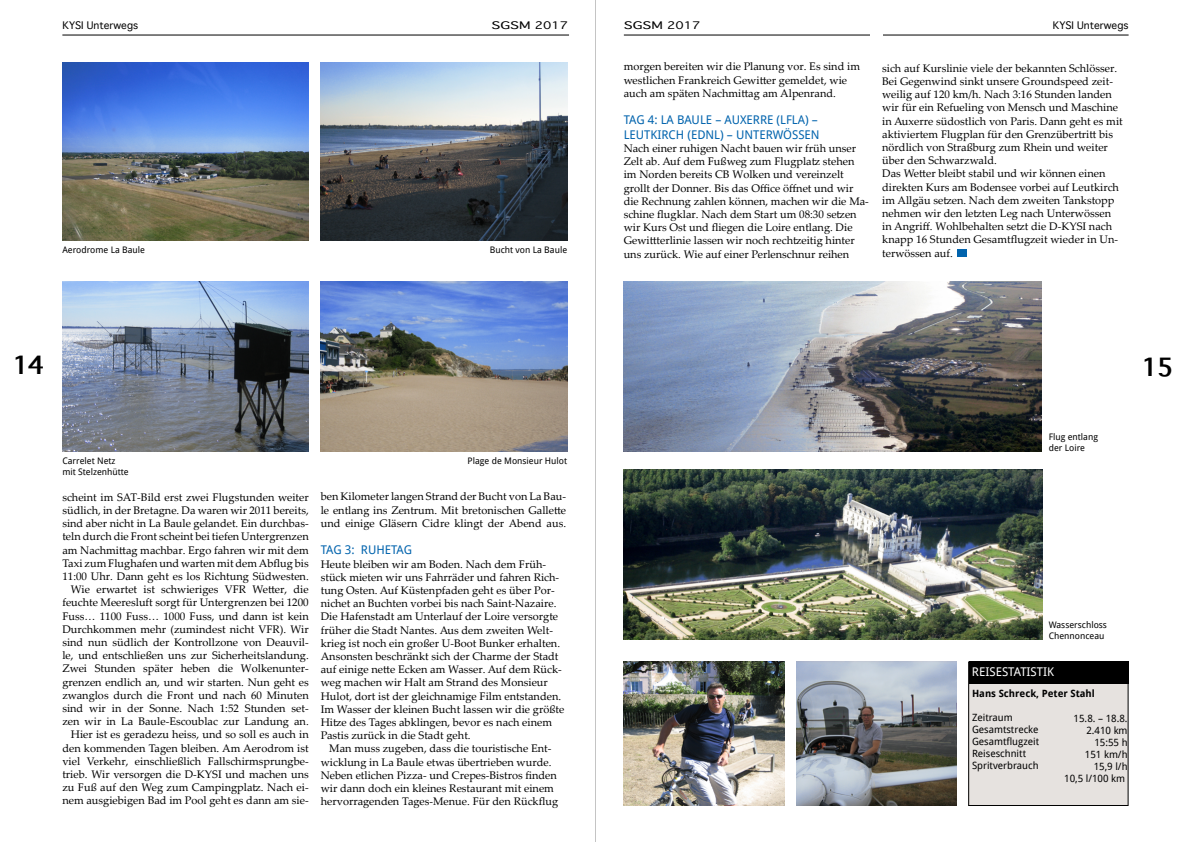
<style>
.page{position:relative;width:1191px;height:842px;background:#fff}
.page>*{position:absolute;margin:0;border:0;box-sizing:border-box;transform-origin:0 0}
.t1{font:700 24px "Thonburi";color:#000}
.t2{font:12px/14.4px "Droid Sans";color:#0063ad}
.t3{font:12px "Droid Sans";color:#fff}
.t4{font:11px/13.2px "Palatino Linotype";color:#000}
.t5{font:10px/12px "Droid Sans";color:#000}
.t6{font:300 10px "Thonburi";color:#000}
.t7{font:700 10px "Droid Sans";color:#000}
.t8{font:300 10px "Thonburi";color:#000;scale:1.46 1}
.t9{font:9px/10.8px "Droid Sans";color:#000}
</style>
<div class="page">
<hr style="left:595px;top:0;width:1px;height:842px;background:#c4c4c4">
<hr style="left:62px;top:35px;width:507px;height:1px;background:#000">
<hr style="left:624px;top:35px;width:504px;height:1px;background:#000">
<div style="left:968px;top:662px;width:160px;height:143px;background:#e6e2df"></div>
<div style="left:968px;top:661px;width:160px;height:145px;border:1px solid #000"></div>
<div style="left:968px;top:661px;width:160px;height:23px;background:#000"></div>
<div style="left:957px;top:249px;width:10px;height:8px;background:#0063ad"></div>
<hr style="left:870px;top:33px;width:12px;height:4px;background:#fff">
<img style="left:796px;top:661px;width:160px;height:145px">
<img style="left:623px;top:661px;width:161px;height:145px">
<img style="left:321px;top:282px;width:246px;height:170px">
<img style="left:623px;top:282px;width:418px;height:170px">
<img style="left:624px;top:470px;width:418px;height:170px">
<img style="left:62px;top:62px;width:247px;height:179px">
<img style="left:321px;top:62px;width:246px;height:179px">
<img style="left:62px;top:282px;width:247px;height:170px">
<p class="t6" style="left:62px;top:20px;width:77px">KYSI Unterwegs</p>
<p class="t6" style="left:1052px;top:20px;width:77px">KYSI Unterwegs</p>
<p class="t8" style="left:491px;top:20px;width:54px">SGSM 2017</p>
<p class="t8" style="left:624px;top:20px;width:54px">SGSM 2017</p>
<p class="t9" style="left:62px;top:244px;width:84px">Aerodrome La Baule</p>
<p class="t9" style="left:490px;top:244px;width:79px">Bucht von La Baule</p>
<p class="t4" style="left:623px;top:60px;width:238px">morgen bereiten wir die Planung vor. Es sind im westlichen Frankreich Gewitter gemeldet, wie auch am späten Nachmittag am Alpenrand.</p>
<p class="t2" style="left:623px;top:113px;width:197px">TAG 4: LA BAULE – AUXERRE (LFLA) –<br>LEUTKIRCH (EDNL) – UNTERWÖSSEN</p>
<p class="t4" style="left:623px;top:141px;width:247px">Nach einer ruhigen Nacht bauen wir früh unser Zelt ab. Auf dem Fußweg zum Flugplatz stehen im Norden bereits CB Wolken und vereinzelt grollt der Donner. Bis das Office öffnet und wir die Rechnung zahlen können, machen wir die Ma&shy;schine flugklar. Nach dem Start um 08:30 setzen wir Kurs Ost und fliegen die Loire entlang. Die Gewittterlinie lassen wir noch rechtzeitig hinter uns zurück. Wie auf einer Perlenschnur reihen</p>
<p class="t4" style="left:882px;top:61px;width:242px">sich auf Kurslinie viele der bekannten Schlösser.<br>Bei Gegenwind sinkt unsere Groundspeed zeit&shy;weilig auf 120 km/h. Nach 3:16 Stunden landen wir für ein Refueling von Mensch und Maschine in Auxerre südostlich von Paris. Dann geht es mit aktiviertem Flugplan für den Grenzübertritt bis nördlich von Straßburg zum Rhein und weiter über den Schwarzwald.<br>Das Wetter bleibt stabil und wir können einen direkten Kurs am Bodensee vorbei auf Leutkirch im Allgäu setzen. Nach dem zweiten Tankstopp nehmen wir den letzten Leg nach Unterwössen in Angriff. Wohlbehalten setzt die D-KYSI nach knapp 16 Stunden Gesamtflugzeit wieder in Un&shy;terwössen auf.</p>
<h1 class="t1" style="left:13px;top:352px;width:33px">14</h1>
<h1 class="t1" style="left:1141px;top:353px;width:33px">15</h1>
<p class="t9" style="left:62px;top:455px;width:68px">Carrelet Netz mit Stelzenhütte</p>
<p class="t9" style="left:467px;top:455px;width:101px">Plage de Monsieur Hulot</p>
<p class="t4" style="left:62px;top:490px;width:248px;text-align:right">scheint im SAT-Bild erst zwei Flugstunden weiter südlich, in der Bretagne. Da waren wir 2011 bereits, sind aber nicht in La Baule gelandet. Ein durchbas&shy;teln durch die Front scheint bei tiefen Untergrenzen am Nachmittag machbar. Ergo fahren wir mit dem Taxi zum Flughafen und warten mit dem Abflug bis 11:00 Uhr. Dann geht es los Richtung Südwesten.<br>Wie erwartet ist schwieriges VFR Wetter, die feuchte Meeresluft sorgt für Untergrenzen bei 1200<br>Fuss… 1100 Fuss… 1000 Fuss, und dann ist kein Durchkommen mehr (zumindest nicht VFR). Wir sind nun südlich der Kontrollzone von Deauvil&shy;le, und entschließen uns zur Sicherheitslandung.<br>Zwei Stunden später heben die Wolkenunter&shy;grenzen endlich an, und wir starten. Nun geht es zwanglos durch die Front und nach 60 Minuten sind wir in der Sonne. Nach 1:52 Stunden set&shy;zen wir in La Baule-Escoublac zur Landung an.<br>Hier ist es geradezu heiss, und so soll es auch in den kommenden Tagen bleiben. Am Aerodrom ist viel Verkehr, einschließlich Fallschirmsprungbe&shy;trieb. Wir versorgen die D-KYSI und machen uns zu Fuß auf den Weg zum Campingplatz. Nach ei&shy;nem ausgiebigen Bad im Pool geht es dann am sie-</p>
<p class="t4" style="left:321px;top:490px;width:247px;text-align:justify">ben Kilometer langen Strand der Bucht von La Bau&shy;le entlang ins Zentrum. Mit bretonischen Gallette und einige Gläsern Cidre klingt der Abend aus.</p>
<p class="t2" style="left:321px;top:542px;width:93px">TAG 3: RUHETAG</p>
<p class="t4" style="left:321px;top:557px;width:245px">Heute bleiben wir am Boden. Nach dem Früh&shy;stück mieten wir uns Fahrräder und fahren Rich&shy;tung Osten. Auf Küstenpfaden geht es über Por&shy;nichet an Buchten vorbei bis nach Saint-Nazaire.<br>Die Hafenstadt am Unterlauf der Loire versorgte früher die Stadt Nantes. Aus dem zweiten Welt&shy;krieg ist noch ein großer U-Boot Bunker erhalten.<br>Ansonsten beschränkt sich der Charme der Stadt auf einige nette Ecken am Wasser. Auf dem Rück&shy;weg machen wir Halt am Strand des Monsieur Hulot, dort ist der gleichnamige Film entstanden.<br>Im Wasser der kleinen Bucht lassen wir die größte Hitze des Tages abklingen, bevor es nach einem Pastis zurück in die Stadt geht.</p>
<p class="t4" style="left:321px;top:742px;width:239px;text-indent:9px">Man muss zugeben, dass die touristische Ent&shy;wicklung in La Baule etwas übertrieben wurde.<br>Neben etlichen Pizza- und Crepes-Bistros finden wir dann doch ein kleines Restaurant mit einem hervorragenden Tages-Menue. Für den Rückflug</p>
<p class="t9" style="left:1048px;top:431px;width:51px">Flug entlang der Loire</p>
<p class="t9" style="left:1048px;top:619px;width:60px">Wasserschloss<br>Chennonceau</p>
<p class="t3" style="left:972px;top:663px;width:84px">REISESTATISTIK</p>
<p class="t7" style="left:972px;top:686px;width:124px">Hans Schreck, Peter Stahl</p>
<p class="t5" style="left:972px;top:711px;width:69px">Zeitraum<br>Gesamtstrecke<br>Gesamtflugzeit<br>Reiseschnitt<br>Spritverbrauch</p>
<p class="t5" style="left:1064px;top:712px;width:65px;text-align:right">15.8. – 18.8.<br>2.410 km<br>15:55 h<br>151 km/h<br>15,9 l/h<br>10,5 l/100 km</p>
</div>
